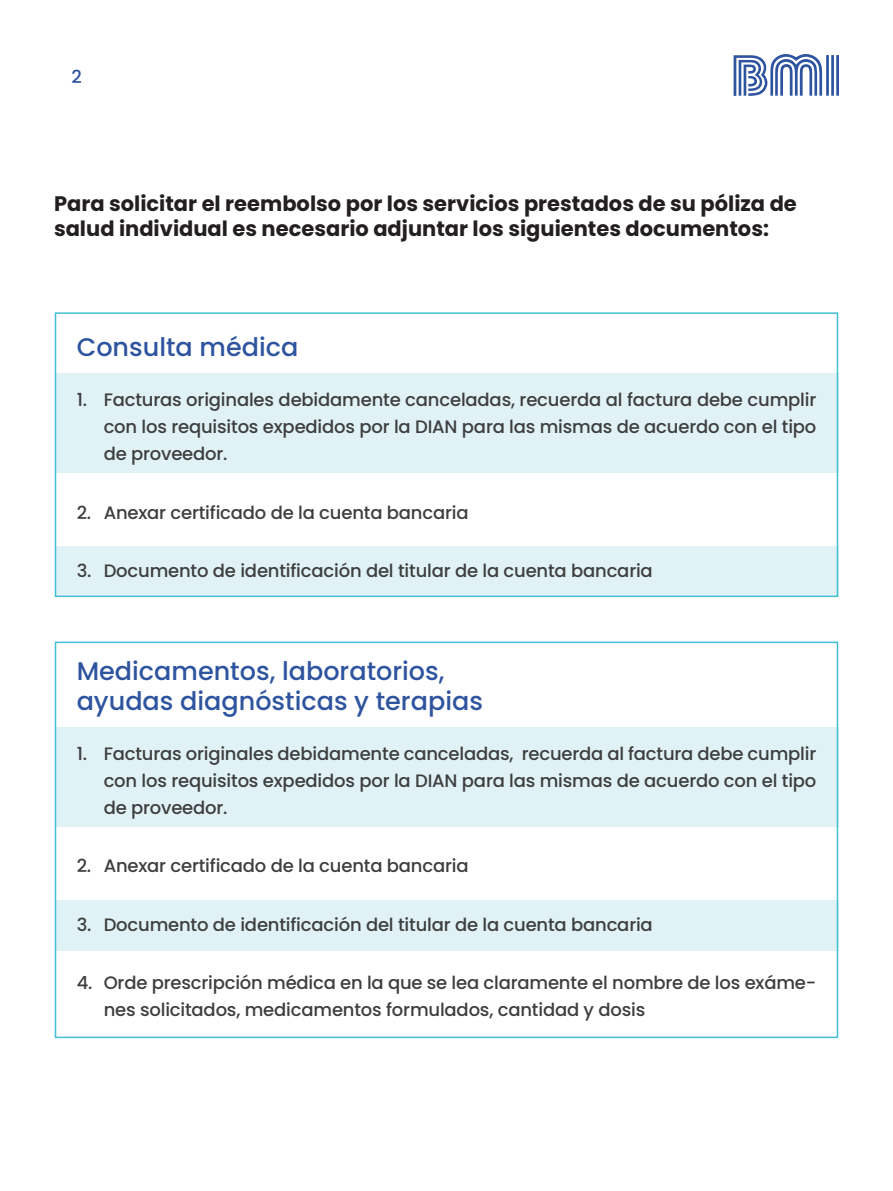
<style>
.page{position:relative;width:893px;height:1191px;background:#fff}
.page>*{position:absolute;margin:0;border:0;box-sizing:border-box;transform-origin:0 0}
.t1{font:500 25.5px "Poppins";color:#2e549f}
.t2{font:700 21px/25.2px "Poppins";color:#231f20}
.t3{font:500 18px/27px "Poppins";letter-spacing:-.01em;color:#3e3e3f;text-align:justify}
.t4{font:500 18px "Poppins";color:#2e549f}
</style>
<div class="page">
<svg style="left:734px;top:54px;width:88px;height:42px"></svg>
<hr style="left:826px;top:55px;width:3px;height:41px;background:#2e549f">
<hr style="left:831px;top:55px;width:3px;height:41px;background:#2e549f">
<hr style="left:836px;top:55px;width:3px;height:41px;background:#2e549f">
<div style="left:55px;top:374px;width:783px;height:99px;background:#e0f2f6"></div>
<div style="left:55px;top:727px;width:783px;height:99px;background:#e0f2f6"></div>
<div style="left:55px;top:546px;width:783px;height:51px;background:#e0f2f6"></div>
<div style="left:55px;top:900px;width:783px;height:50px;background:#e0f2f6"></div>
<div style="left:55px;top:312px;width:783px;height:285px;border:2px solid #44bed3"></div>
<div style="left:55px;top:641px;width:783px;height:397px;border:2px solid #44bed3"></div>
<p class="t4" style="left:71px;top:66px;width:12px">2</p>
<p class="t2" style="left:54px;top:191px;width:744px">Para solicitar el reembolso por los servicios prestados de su póliza de salud individual es necesario adjuntar los siguientes documentos:</p>
<p class="t1" style="left:77px;top:332px;width:223px">Consulta médica</p>
<p class="t3" style="left:104px;top:386px;width:714px;text-indent:-27px">1. Facturas originales debidamente canceladas, recuerda al factura debe cumplir con los requisitos expedidos por la DIAN para las mismas de acuerdo con el tipo de proveedor.</p>
<p class="t3" style="left:77px;top:499px;width:393px">2. Anexar certificado de la cuenta bancaria</p>
<p class="t3" style="left:77px;top:557px;width:578px">3. Documento de identificación del titular de la cuenta bancaria</p>
<p class="t1" style="left:77px;top:656px;width:369px">Medicamentos, laboratorios,</p>
<p class="t1" style="left:77px;top:686px;width:408px">ayudas diagnósticas y terapias</p>
<p class="t3" style="left:104px;top:740px;width:714px;text-indent:-27px">1. Facturas originales debidamente canceladas, recuerda al factura debe cumplir con los requisitos expedidos por la DIAN para las mismas de acuerdo con el tipo de proveedor.</p>
<p class="t3" style="left:77px;top:852px;width:393px">2. Anexar certificado de la cuenta bancaria</p>
<p class="t3" style="left:77px;top:911px;width:578px">3. Documento de identificación del titular de la cuenta bancaria</p>
<p class="t3" style="left:104px;top:969px;width:714px;text-indent:-27px">4. Orde prescripción médica en la que se lea claramente el nombre de los exáme&shy;nes solicitados, medicamentos formulados, cantidad y dosis</p>
</div>
